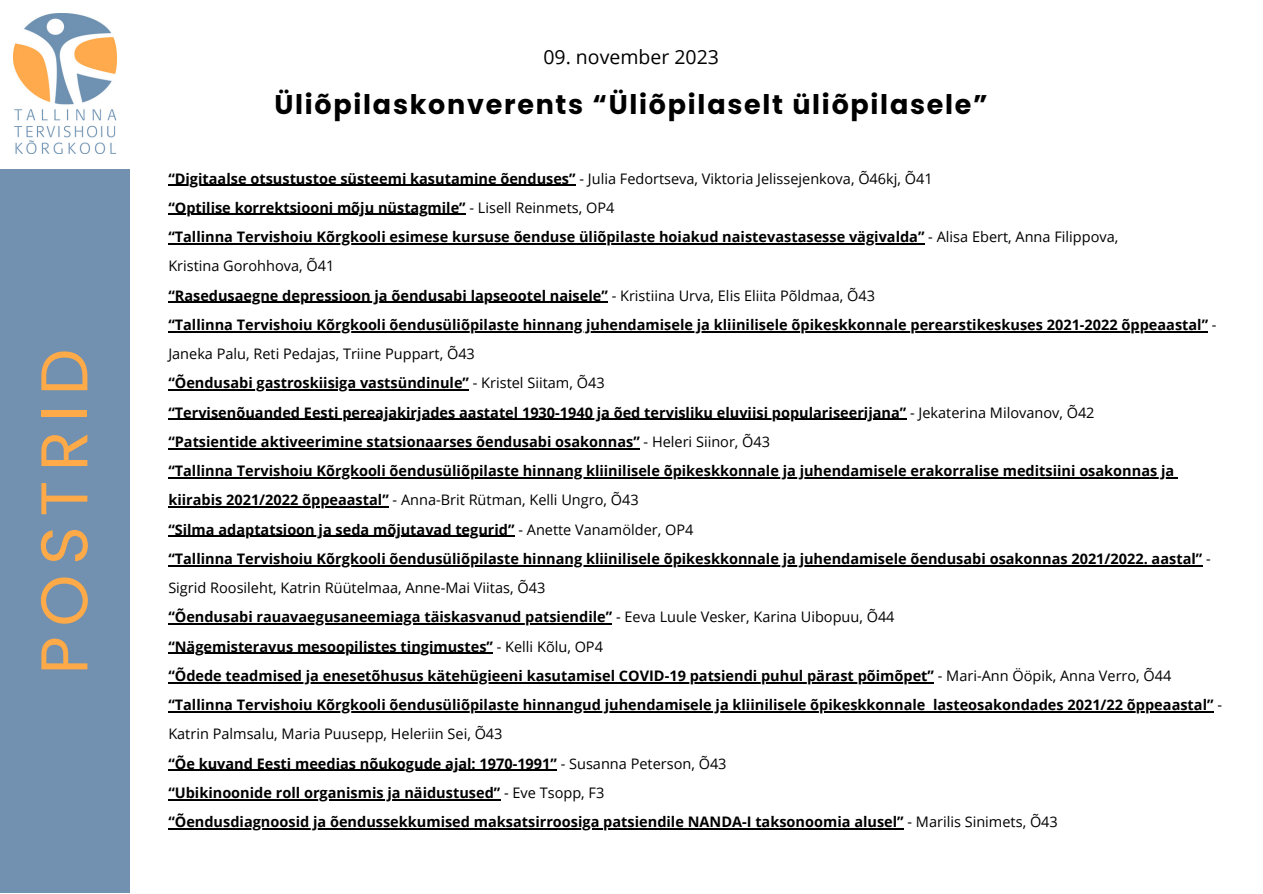
<style>
.page{position:relative;width:1263px;height:894px;background:#fff}
.page>*{position:absolute;margin:0;border:0;box-sizing:border-box;transform-origin:0 0}
.t1{font:66px "Poppins";letter-spacing:.145em;color:#feaa48}
.t2{font:700 27px "Poppins";letter-spacing:.065em;color:#000}
.t3{font:19.5px "Open Sans";color:#000}
.t4{font:700 14.55px "Open Sans";color:#000}
.t5{font:14.55px "Open Sans";color:#000}
.s1{font-weight:400}
.s2{font-weight:700}
</style>
<div class="page">
<img style="left:13px;top:14px;width:104px;height:139px">
<div style="left:0;top:170px;width:130px;height:723px;background:#7291b0"></div>
<hr style="left:168px;top:184px;width:408px;height:2px;background:#000">
<hr style="left:168px;top:214px;width:298px;height:1px;background:#000">
<hr style="left:168px;top:243px;width:756px;height:1px;background:#000">
<hr style="left:168px;top:301px;width:440px;height:2px;background:#000">
<hr style="left:168px;top:331px;width:1040px;height:1px;background:#000">
<hr style="left:168px;top:389px;width:301px;height:1px;background:#000">
<hr style="left:168px;top:418px;width:738px;height:2px;background:#000">
<hr style="left:168px;top:448px;width:472px;height:1px;background:#000">
<hr style="left:168px;top:477px;width:1006px;height:1px;background:#000">
<hr style="left:168px;top:506px;width:221px;height:1px;background:#000">
<hr style="left:168px;top:535px;width:347px;height:1px;background:#000">
<hr style="left:168px;top:565px;width:1034px;height:1px;background:#000">
<hr style="left:168px;top:623px;width:444px;height:1px;background:#000">
<hr style="left:168px;top:652px;width:325px;height:1px;background:#000">
<hr style="left:168px;top:682px;width:766px;height:1px;background:#000">
<hr style="left:168px;top:711px;width:757px;height:1px;background:#000">
<hr style="left:933px;top:711px;width:280px;height:1px;background:#000">
<hr style="left:168px;top:769px;width:389px;height:1px;background:#000">
<hr style="left:168px;top:798px;width:332px;height:2px;background:#000">
<hr style="left:168px;top:828px;width:736px;height:1px;background:#000">
<p class="t1" style="left:18px;top:674px;width:327px;rotate:-90deg">POSTRID</p>
<p class="t3" style="left:543px;top:43px;width:177px">09. november 2023</p>
<p class="t2" style="left:274px;top:85px;width:715px">Üliõpilaskonverents “Üliõpilaselt üliõpilasele”</p>
<p class="t4" style="left:168px;top:168px;width:766px">“Digitaalse otsustustoe süsteemi kasutamine õenduses” <span class="s1">- Julia Fedortseva, Viktoria Jelissejenkova, Õ46kj, Õ41</span></p>
<p class="t4" style="left:168px;top:197px;width:448px">“Optilise korrektsiooni mõju nüstagmile” <span class="s1">- Lisell Reinmets, OP4</span></p>
<p class="t4" style="left:168px;top:226px;width:951px">“Tallinna Tervishoiu Kõrgkooli esimese kursuse õenduse üliõpilaste hoiakud naistevastasesse vägivalda” <span class="s1">- Alisa Ebert, Anna Filippova,</span></p>
<p class="t5" style="left:168px;top:256px;width:168px">Kristina Gorohhova, Õ41</p>
<p class="t4" style="left:168px;top:285px;width:708px">“Rasedusaegne depressioon ja õendusabi lapseootel naisele” <span class="s1">- Kristiina Urva, Elis Eliita Põldmaa, Õ43</span></p>
<p class="t4" style="left:168px;top:314px;width:1050px">“Tallinna Tervishoiu Kõrgkooli õendusüliõpilaste hinnang juhendamisele ja kliinilisele õpikeskkonnale perearstikeskuses 2021-2022 õppeaastal” <span class="s1">-</span></p>
<p class="t5" style="left:168px;top:343px;width:308px">Janeka Palu, Reti Pedajas, Triine Puppart, Õ43</p>
<p class="t4" style="left:168px;top:372px;width:438px">“Õendusabi gastroskiisiga vastsündinule” <span class="s1">- Kristel Siitam, Õ43</span></p>
<p class="t4" style="left:168px;top:402px;width:928px">“Tervisenõuanded Eesti pereajakirjades aastatel 1930-1940 ja õed tervisliku eluviisi populariseerijana” <span class="s1">- Jekaterina Milovanov, Õ42</span></p>
<p class="t4" style="left:168px;top:431px;width:603px">“Patsientide aktiveerimine statsionaarses õendusabi osakonnas” <span class="s1">- Heleri Siinor, Õ43</span></p>
<p class="t4" style="left:168px;top:460px;width:1007px">“Tallinna Tervishoiu Kõrgkooli õendusüliõpilaste hinnang kliinilisele õpikeskkonnale ja juhendamisele erakorralise meditsiini osakonnas ja</p>
<p class="t5" style="left:168px;top:489px;width:472px"><span class="s2">kiirabis 2021/2022 õppeaastal”</span> - Anna-Brit Rütman, Kelli Ungro, Õ43</p>
<p class="t4" style="left:168px;top:519px;width:527px">“Silma adaptatsioon ja seda mõjutavad tegurid” <span class="s1">- Anette Vanamölder, OP4</span></p>
<p class="t4" style="left:168px;top:548px;width:1044px">“Tallinna Tervishoiu Kõrgkooli õendusüliõpilaste hinnang kliinilisele õpikeskkonnale ja juhendamisele õendusabi osakonnas 2021/2022. aastal” <span class="s1">-</span></p>
<p class="t5" style="left:168px;top:577px;width:378px">Sigrid Roosileht, Katrin Rüütelmaa, Anne-Mai Viitas, Õ43</p>
<p class="t4" style="left:168px;top:606px;width:728px">“Õendusabi rauavaegusaneemiaga täiskasvanud patsiendile” <span class="s1">- Eeva Luule Vesker, Karina Uibopuu, Õ44</span></p>
<p class="t4" style="left:168px;top:636px;width:436px">“Nägemisteravus mesoopilistes tingimustes” <span class="s1">- Kelli Kõlu, OP4</span></p>
<p class="t4" style="left:168px;top:665px;width:1005px">“Õdede teadmised ja enesetõhusus kätehügieeni kasutamisel COVID-19 patsiendi puhul pärast põimõpet” <span class="s1">- Mari-Ann Ööpik, Anna Verro, Õ44</span></p>
<p class="t4" style="left:168px;top:694px;width:1055px">“Tallinna Tervishoiu Kõrgkooli õendusüliõpilaste hinnangud juhendamisele ja kliinilisele õpikeskkonnale lasteosakondades 2021/22 õppeaastal” <span class="s1">-</span></p>
<p class="t5" style="left:168px;top:723px;width:336px">Katrin Palmsalu, Maria Puusepp, Heleriin Sei, Õ43</p>
<p class="t4" style="left:168px;top:753px;width:560px">“Õe kuvand Eesti meedias nõukogude ajal: 1970-1991” <span class="s1">- Susanna Peterson, Õ43</span></p>
<p class="t4" style="left:168px;top:782px;width:438px">“Ubikinoonide roll organismis ja näidustused” <span class="s1">- Eve Tsopp, F3</span></p>
<p class="t4" style="left:168px;top:811px;width:891px">“Õendusdiagnoosid ja õendussekkumised maksatsirroosiga patsiendile NANDA-I taksonoomia alusel” <span class="s1">- Marilis Sinimets, Õ43</span></p>
</div>
